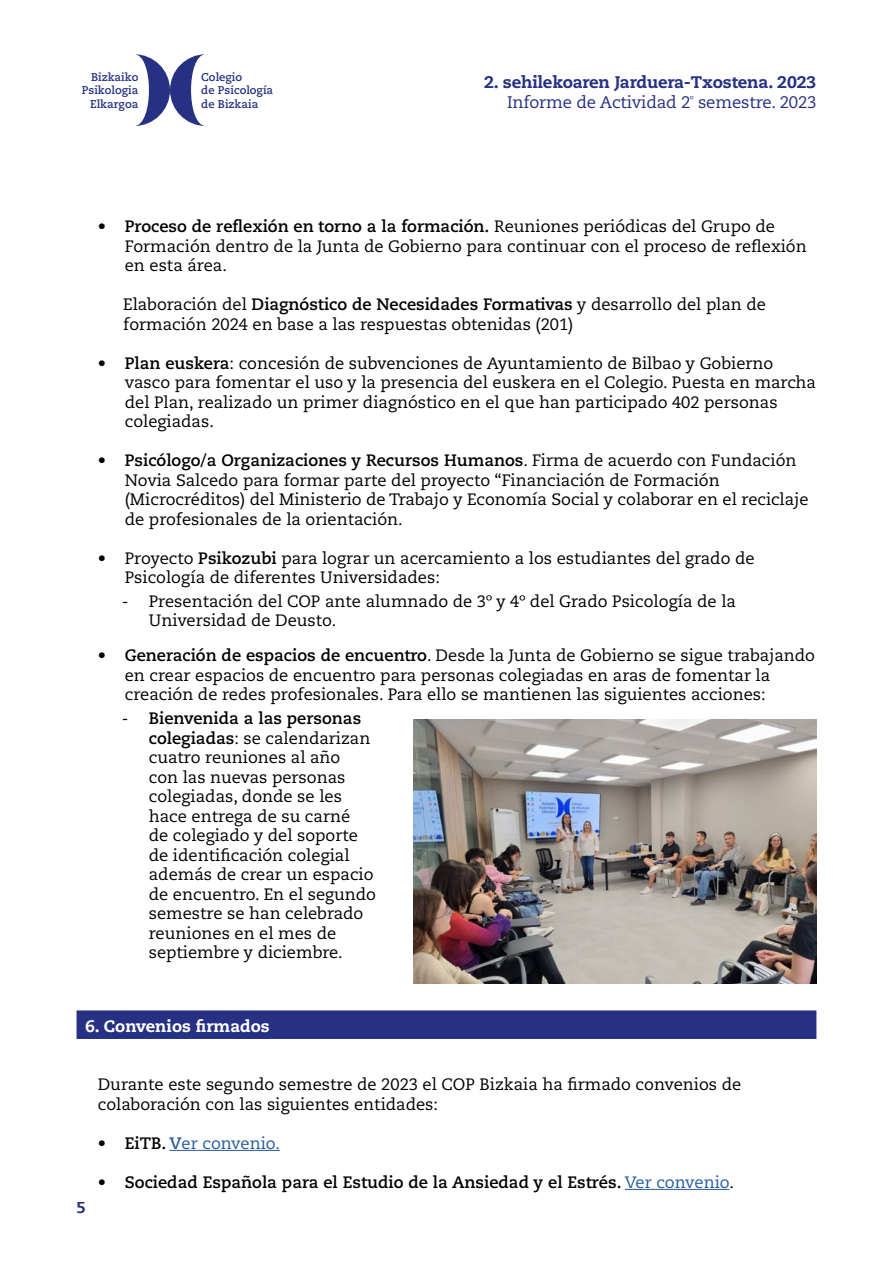
<style>
.page{position:relative;width:893px;height:1263px;background:#fff}
.page>*{position:absolute;margin:0;border:0;box-sizing:border-box;transform-origin:0 0}
.t1{font:800 16.8px "Caecilia LT Pro 85";letter-spacing:-.01em;color:#263184}
.t2{font:16.8px "Caecilia LT Pro 55 Roman";letter-spacing:-.01em;color:#263184}
.t3{font:16.5px/19.5px "Caecilia LT Pro 55 Roman";color:#000}
.t4{font:700 16.5px "Caecilia LT Pro 75";color:#000}
.t5{font:800 16.5px "Caecilia LT Pro 85";color:#fff}
.t6{font:16.5px "Caecilia LT Pro 55 Roman";color:#275b9b}
.t7{font:800 15.75px "Caecilia LT Pro 85";color:#263184}
.t8{font:700 11.25px/13.5px "Caecilia LT Pro 75";color:#263184;text-align:right}
.s1{font-family:"Caecilia LT Pro 55 Roman";font-weight:400}
.s2{font-family:"Caecilia LT Pro 75";font-weight:700}
.s3{font-family:"Caecilia LT Pro 75";font-weight:700;color:#000}
.s4{font-family:"Caecilia LT Pro 55 Roman";font-weight:400;color:#275b9b}
</style>
<div class="page">
<svg style="left:135px;top:54px;width:70px;height:72px"></svg>
<div style="left:77px;top:1010px;width:739px;height:29px;background:#263184"></div>
<hr style="left:169px;top:1150px;width:111px;height:1px;background:#275b9b">
<hr style="left:625px;top:1189px;width:104px;height:1px;background:#275b9b">
<img style="left:413px;top:719px;width:403px;height:265px">
<p class="t8" style="left:82px;top:70px;width:58px">Bizkaiko<br>Psikologia<br>Elkargoa</p>
<p class="t8" style="left:201px;top:70px;width:73px;text-align:left">Colegio<br>de Psicología de Bizkaia</p>
<p class="t1" style="left:484px;top:71px;width:334px">2. sehilekoaren Jarduera-Txostena. 2023</p>
<p class="t2" style="left:507px;top:91px;width:311px">Informe de Actividad 2<sup>º</sup> semestre. 2023</p>
<p class="t4" style="left:98px;top:215px;width:679px">• Proceso de reflexión en torno a la formación. <span class="s1">Reuniones periódicas del Grupo de</span></p>
<p class="t3" style="left:125px;top:236px;width:683px">Formación dentro de la Junta de Gobierno para continuar con el proceso de reflexión en esta área.</p>
<p class="t3" style="left:123px;top:294px;width:644px">Elaboración del <span class="s2">Diagnóstico de Necesidades Formativas</span> y desarrollo del plan de formación 2024 en base a las respuestas obtenidas (201)</p>
<p class="t3" style="left:125px;top:353px;width:693px;text-indent:-27px"><span class="s2">• Plan euskera</span>: concesión de subvenciones de Ayuntamiento de Bilbao y Gobierno vasco para fomentar el uso y la presencia del euskera en el Colegio. Puesta en marcha del Plan, realizado un primer diagnóstico en el que han participado 402 personas colegiadas.</p>
<p class="t4" style="left:98px;top:449px;width:700px">• Psicólogo/a Organizaciones y Recursos Humanos<span class="s1">. Firma de acuerdo con Fundación</span></p>
<p class="t3" style="left:125px;top:470px;width:685px">Novia Salcedo para formar parte del proyecto “Financiación de Formación (Microcréditos) del Ministerio de Trabajo y Economía Social y colaborar en el reciclaje de profesionales de la orientación.</p>
<p class="t3" style="left:125px;top:548px;width:631px;text-indent:-27px">• Proyecto <span class="s2">Psikozubi</span> para lograr un acercamiento a los estudiantes del grado de<br>Psicología de diferentes Universidades:</p>
<p class="t3" style="left:149px;top:591px;width:589px;text-indent:-27px">- Presentación del COP ante alumnado de 3º y 4º del Grado Psicología de la<br>Universidad de Deusto.</p>
<p class="t3" style="left:125px;top:645px;width:692px;text-indent:-27px"><span class="s2">• Generación de espacios de encuentro</span>. Desde la Junta de Gobierno se sigue trabajando en crear espacios de encuentro para personas colegiadas en aras de fomentar la creación de redes profesionales. Para ello se mantienen las siguientes acciones:</p>
<p class="t4" style="left:122px;top:707px;width:241px"><span class="s1">-</span> Bienvenida a las personas</p>
<p class="t3" style="left:149px;top:728px;width:229px"><span class="s2">colegiadas</span>: se calendarizan cuatro reuniones al año<br>con las nuevas personas colegiadas, donde se les hace entrega de su carné<br>de colegiado y del soporte de identificación colegial además de crear un espacio de encuentro. En el segundo semestre se han celebrado reuniones en el mes de septiembre y diciembre.</p>
<p class="t5" style="left:85px;top:1015px;width:186px">6. Convenios firmados</p>
<p class="t7" style="left:77px;top:1197px;width:11px">5</p>
<p class="t3" style="left:98px;top:1074px;width:645px">Durante este segundo semestre de 2023 el COP Bizkaia ha firmado convenios de colaboración con las siguientes entidades:</p>
<p class="t6" style="left:98px;top:1132px;width:184px"><span class="s3">• EiTB.</span> <span class="s2">V</span>er convenio.</p>
<p class="t4" style="left:98px;top:1171px;width:638px">• Sociedad Española para el Estudio de la Ansiedad y el Estrés. <span class="s4">Ver convenio</span><span class="s1">.</span></p>
</div>
